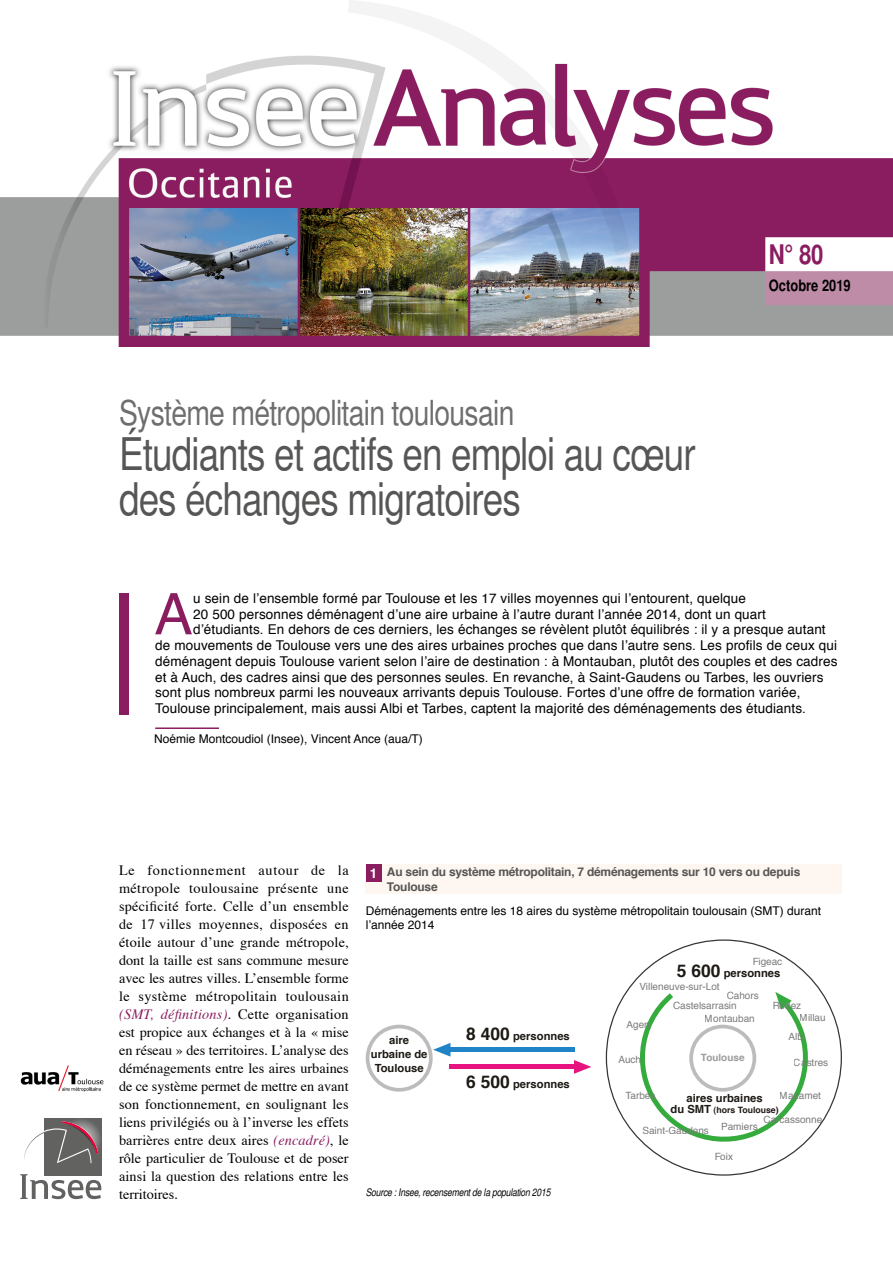
<style>
.page{position:relative;width:893px;height:1263px;background:#fff}
.page>*{position:absolute;margin:0;border:0;box-sizing:border-box;transform-origin:0 0}
.t1{font:57.45px "Helvetica";color:#8a1d60}
.t2{font:condensed 45px/45px "Helvetica";letter-spacing:-.02em;color:#565655}
.t3{font:condensed 34.5px "Helvetica";letter-spacing:-.02em;color:#6e6e6e}
.t4{font:700 condensed 27px "Helvetica";color:#8a1d60}
.t5{font:700 condensed 15.75px "Helvetica";color:#000}
.t6{font:14.25px/18px "Times";letter-spacing:.005em;color:#000;text-align:justify}
.t7{font:13.5px "Helvetica";letter-spacing:.01em;color:#000}
.t8{font:700 13.5px "Helvetica";color:#fff}
.t9{font:12px/14.4px "Helvetica";color:#000}
.t10{font:700 12px/14.4px "Helvetica";letter-spacing:-.02em;color:#565655}
.t11{font:700 11.25px/13.6px "Helvetica";color:#1d1914;text-align:center}
.t12{font:italic condensed 10.5px "Helvetica";letter-spacing:-.02em;color:#000}
.t13{font:9.9px/12.6px "Helvetica";color:#7a7b7a}
.t14{font:700 9.9px "Helvetica";color:#9c9c9d}
.t15{font:700 8.7px "Helvetica";color:#1d1914}
.s1{font-style:italic;color:#8a1d60}
.s2{font-size:17.4px}
.s3{font-size:11.25px}
</style>
<div class="page">
<img style="left:0;top:1px;width:893px;height:345px">
<div style="left:119px;top:593px;width:10px;height:121px;background:#8a1d60"></div>
<hr style="left:155px;top:727px;width:64px;height:2px;background:#8a1d60">
<div style="left:44px;top:1118px;width:57px;height:57px;background:linear-gradient(to right,#626261,#686868)"></div>
<svg style="left:20px;top:1121px;width:81px;height:78px"></svg>
<div style="left:366px;top:864px;width:476px;height:30px;background:#fef7f1"></div>
<div style="left:366px;top:864px;width:16px;height:17px;background:#8a1d60"></div>
<img style="left:20px;top:1065px;width:84px;height:27px">
<div style="left:366px;top:1025px;width:67px;height:67px;border:4px solid #21201f;border-radius:50%"></div>
<svg style="left:630px;top:992px;width:188px;height:160px"></svg>
<div style="left:449px;top:1064px;width:125px;height:5px;background:#e71380"></div>
<svg style="left:574px;top:1060px;width:17px;height:14px"></svg>
<div style="left:450px;top:1047px;width:125px;height:5px;background:#1f83c6"></div>
<svg style="left:371px;top:1036px;width:79px;height:36px"></svg>
<h3 class="t3" style="left:119px;top:392px;width:397px">Système métropolitain toulousain</h3>
<h2 class="t2" style="left:119px;top:431px;width:578px">Étudiants et actifs en emploi au cœur des échanges migratoires</h2>
<h3 class="t4" style="left:769px;top:238px;width:56px">N° 80</h3>
<p class="t5" style="left:769px;top:276px;width:83px">Octobre 2019</p>
<h1 class="t1" style="left:154px;top:570px;width:40px">A</h1>
<p class="t7" style="left:193px;top:588px;width:554px">u sein de l’ensemble formé par Toulouse et les 17 villes moyennes qui l’entourent, quelque</p>
<p class="t7" style="left:193px;top:603px;width:574px">20 500 personnes déménagent d’une aire urbaine à l’autre durant l’année 2014, dont un quart</p>
<p class="t7" style="left:193px;top:619px;width:634px">d’étudiants. En dehors de ces derniers, les échanges se révèlent plutôt équilibrés : il y a presque autant</p>
<p class="t7" style="left:155px;top:635px;width:683px">de mouvements de Toulouse vers une des aires urbaines proches que dans l’autre sens. Les profils de ceux qui</p>
<p class="t7" style="left:155px;top:651px;width:684px">déménagent depuis Toulouse varient selon l’aire de destination : à Montauban, plutôt des couples et des cadres</p>
<p class="t7" style="left:155px;top:666px;width:670px">et à Auch, des cadres ainsi que des personnes seules. En revanche, à Saint-Gaudens ou Tarbes, les ouvriers</p>
<p class="t7" style="left:155px;top:682px;width:647px">sont plus nombreux parmi les nouveaux arrivants depuis Toulouse. Fortes d’une offre de formation variée,</p>
<p class="t7" style="left:155px;top:698px;width:652px">Toulouse principalement, mais aussi Albi et Tarbes, captent la majorité des déménagements des étudiants.</p>
<p class="t9" style="left:154px;top:731px;width:270px">Noémie Montcoudiol (Insee), Vincent Ance (aua/T)</p>
<p class="t6" style="left:119px;top:860px;width:231px">Le fonctionnement autour de la métropole toulousaine présente une spécificité forte. Celle d’un ensemble de 17 villes moyennes, disposées en étoile autour d’une grande métropole, dont la taille est sans commune mesure avec les autres villes. L’ensemble forme le système métropolitain toulousain <span class="s1">(SMT, définitions)</span>. Cette organisation est propice aux échanges et à la « mise en réseau » des territoires. L’analyse des déménagements entre les aires urbaines de ce système permet de mettre en avant son fonctionnement, en soulignant les liens privilégiés ou à l’inverse les effets barrières entre deux aires <span class="s1">(encadré)</span>, le rôle particulier de Toulouse et de poser ainsi la question des relations entre les territoires.</p>
<p class="t8" style="left:370px;top:862px;width:9px">1</p>
<p class="t10" style="left:387px;top:865px;width:415px">Au sein du système métropolitain, 7 déménagements sur 10 vers ou depuis<br>Toulouse</p>
<p class="t9" style="left:366px;top:904px;width:457px">Déménagements entre les 18 aires du système métropolitain toulousain (SMT) durant l’année 2014</p>
<p class="t11" style="left:371px;top:1034px;width:58px">aire urbaine de<br>Toulouse</p>
<p class="t11" style="left:466px;top:1030px;width:105px"><span class="s2">8 400</span> personnes</p>
<p class="t11" style="left:466px;top:1077px;width:105px"><span class="s2">6 500</span> personnes</p>
<p class="t12" style="left:366px;top:1186px;width:186px">Source : Insee, recensement de la population 2015</p>
<p class="t13" style="left:752px;top:955px;width:31px">Figeac</p>
<p class="t13" style="left:800px;top:999px;width:28px;text-indent:-27px">Rodez<br>Millau</p>
<p class="t11" style="left:677px;top:966px;width:105px"><span class="s2">5 600</span> personnes</p>
<p class="t13" style="left:639px;top:980px;width:82px">Villeneuve-sur-Lot</p>
<p class="t13" style="left:727px;top:990px;width:34px">Cahors</p>
<p class="t13" style="left:673px;top:1000px;width:65px">Castelsarrasin</p>
<p class="t13" style="left:705px;top:1012px;width:51px">Montauban</p>
<p class="t13" style="left:626px;top:1019px;width:25px">Agen</p>
<p class="t13" style="left:618px;top:1053px;width:24px">Auch</p>
<p class="t13" style="left:789px;top:1030px;width:18px">Albi</p>
<p class="t14" style="left:701px;top:1050px;width:45px">Toulouse</p>
<p class="t13" style="left:794px;top:1057px;width:36px">Castres</p>
<p class="t13" style="left:625px;top:1089px;width:31px">Tarbes</p>
<p class="t13" style="left:780px;top:1090px;width:43px">Mazamet</p>
<p class="t11" style="left:687px;top:1091px;width:78px">aires urbaines</p>
<p class="t15" style="left:670px;top:1103px;width:110px"><span class="s3">du SMT</span> (hors Toulouse)</p>
<p class="t13" style="left:763px;top:1113px;width:60px">Carcassonne</p>
<p class="t13" style="left:721px;top:1120px;width:38px">Pamiers</p>
<p class="t13" style="left:642px;top:1124px;width:68px">Saint-Gaudens</p>
<p class="t13" style="left:714px;top:1150px;width:20px">Foix</p>
</div>
